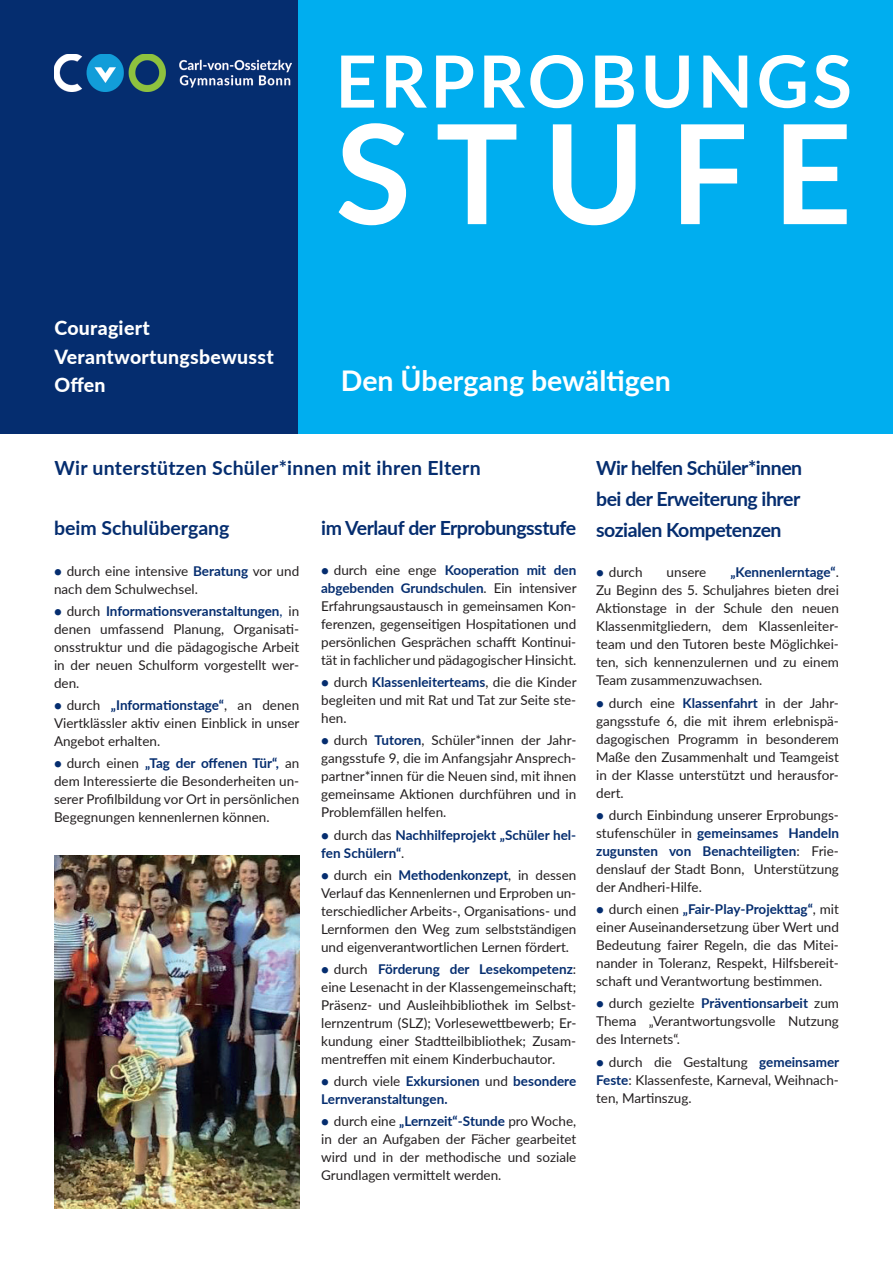
<style>
.page{position:relative;width:893px;height:1263px;background:#fff}
.page>*{position:absolute;margin:0;border:0;box-sizing:border-box;transform-origin:0 0}
.t1{font:700 138px "Lato";letter-spacing:.18em;color:#fff}
.t2{font:700 72px "Lato";letter-spacing:.05em;color:#fff}
.t3{font:700 28.5px "Lato";color:#fff}
.t4{font:700 19.5px/31.2px "Lato";letter-spacing:-.025em;color:#052d6f;text-align:justify}
.t5{font:700 19.5px "Lato";letter-spacing:.015em;color:#052d6f}
.t6{font:800 19.5px/28.2px "Lato";letter-spacing:.015em;color:#fff}
.t7{font:700 19.5px "Lato";color:#052d6f}
.t8{font:13.5px/18px "Lato";color:#231f20;text-align:justify}
.t9{font:700 13.5px/18px "Lato";color:#052d6f}
.s1{font-weight:800;color:#052d6f}
.s2{font-weight:700;color:#052d6f}
.s3{font-weight:800}
.s4{font-weight:400;color:#231f20}
.s5{color:#052d6f}
</style>
<div class="page">
<div style="left:0;top:0;width:893px;height:433px;background:#00aeef"></div>
<div style="left:0;top:0;width:297px;height:433px;background:#052d6f"></div>
<img style="left:54px;top:54px;width:237px;height:37px">
<img style="left:54px;top:856px;width:245px;height:353px">
<h3 class="t6" style="left:54px;top:313px;width:221px">Couragiert<br>Verantwortungsbewusst<br>Offen</h3>
<h2 class="t2" style="left:335px;top:28px;width:518px">ERPROBUNGS</h2>
<h1 class="t1" style="left:335px;top:72px;width:518px">STUFE</h1>
<h3 class="t3" style="left:341px;top:360px;width:331px">Den Übergang bewältigen</h3>
<h3 class="t5" style="left:54px;top:453px;width:428px">Wir unterstützen Schüler*innen mit ihren Eltern</h3>
<h3 class="t4" style="left:596px;top:451px;width:208px">Wir helfen Schüler*innen bei der Erweiterung ihrer sozialen Kompetenzen</h3>
<p class="t8" style="left:596px;top:563px;width:48px"><span class="s1">•</span> durch</p>
<p class="t8" style="left:667px;top:563px;width:41px">unsere</p>
<h3 class="t4" style="left:321px;top:511px;width:257px">im Verlauf der Erprobungsstufe</h3>
<p class="t8" style="left:321px;top:560px;width:257px"><span class="s1">•</span> durch eine enge <span class="s2">Kooperation mit den abgebenden Grundschulen</span>. Ein intensiver Erfahrungsaustausch in gemeinsamen Kon&shy;ferenzen, gegenseitigen Hospitationen und persönlichen Gesprächen schafft Kontinui&shy;tät in fachlicher und pädagogischer Hinsicht.</p>
<p class="t8" style="left:321px;top:672px;width:257px"><span class="s1">•</span> durch <span class="s2">Klassenleiterteams</span>, die die Kinder begleiten und mit Rat und Tat zur Seite ste&shy;hen.</p>
<p class="t8" style="left:321px;top:731px;width:257px"><span class="s1">•</span> durch <span class="s2">Tutoren</span>, Schüler*innen der Jahr&shy;gangsstufe 9, die im Anfangsjahr Ansprech&shy;partner*innen für die Neuen sind, mit ihnen gemeinsame Aktionen durchführen und in Problemfällen helfen.</p>
<p class="t9" style="left:321px;top:825px;width:257px"><span class="s3">•</span> <span class="s4">durch das</span> Nachhilfeprojekt „Schüler hel&shy;fen Schülern“<span class="s4">.</span></p>
<p class="t8" style="left:321px;top:865px;width:257px"><span class="s1">•</span> durch ein <span class="s2">Methodenkonzept</span>, in dessen Verlauf das Kennenlernen und Erproben un&shy;terschiedlicher Arbeits-, Organisations- und Lernformen den Weg zum selbstständigen und eigenverantwortlichen Lernen fördert.</p>
<p class="t8" style="left:321px;top:959px;width:257px"><span class="s1">•</span> durch <span class="s2">Förderung der Lesekompetenz</span>: eine Lesenacht in der Klassengemeinschaft; Präsenz- und Ausleihbibliothek im Selbst&shy;lernzentrum (SLZ); Vorlesewettbewerb; Er&shy;kundung einer Stadtteilbibliothek; Zusam&shy;mentreffen mit einem Kinderbuchautor.</p>
<p class="t9" style="left:321px;top:1072px;width:257px"><span class="s3">•</span> <span class="s4">durch viele</span> Exkursionen <span class="s4">und</span> besondere<br>Lernveranstaltungen.</p>
<p class="t8" style="left:321px;top:1112px;width:257px"><span class="s1">•</span> durch eine <span class="s2">„Lernzeit“-Stunde</span> pro Woche, in der an Aufgaben der Fächer gearbeitet wird und in der methodische und soziale Grundlagen vermittelt werden.</p>
<h3 class="t7" style="left:54px;top:514px;width:177px">beim Schulübergang</h3>
<p class="t8" style="left:54px;top:561px;width:247px"><span class="s1">•</span> durch eine intensive <span class="s2">Beratung</span> vor und nach dem Schulwechsel.</p>
<p class="t8" style="left:54px;top:601px;width:247px"><span class="s1">•</span> durch <span class="s2">Informationsveranstaltungen</span><span class="s5">,</span> in denen umfassend Planung, Organisati&shy;onsstruktur und die pädagogische Arbeit in der neuen Schulform vorgestellt wer&shy;den.</p>
<p class="t8" style="left:54px;top:695px;width:247px"><span class="s1">•</span> durch <span class="s2">„Informationstage“</span>, an denen Viertklässler aktiv einen Einblick in unser Angebot erhalten.</p>
<p class="t8" style="left:54px;top:754px;width:247px"><span class="s1">•</span> durch einen <span class="s2">„Tag der offenen Tür“,</span> an dem Interessierte die Besonderheiten un&shy;serer Profilbildung vor Ort in persönlichen Begegnungen kennenlernen können.</p>
<p class="t8" style="left:596px;top:563px;width:244px;text-indent:134px"><span class="s2">„Kennenlerntage“</span>.<br>Zu Beginn des 5. Schuljahres bieten drei Aktionstage in der Schule den neuen Klassenmitgliedern, dem Klassenleiter&shy;team und den Tutoren beste Möglichkei&shy;ten, sich kennenzulernen und zu einem Team zusammenzuwachsen.</p>
<p class="t8" style="left:596px;top:693px;width:244px"><span class="s1">•</span> durch eine <span class="s2">Klassenfahrt</span> in der Jahr&shy;gangsstufe 6, die mit ihrem erlebnispä&shy;dagogischen Programm in besonderem Maße den Zusammenhalt und Teamgeist in der Klasse unterstützt und herausfor&shy;dert.</p>
<p class="t8" style="left:596px;top:805px;width:244px"><span class="s1">•</span> durch Einbindung unserer Erprobungs&shy;stufenschüler in <span class="s2">gemeinsames Handeln zugunsten von Benachteiligten</span>: Frie&shy;denslauf der Stadt Bonn, Unterstützung der Andheri-Hilfe.</p>
<p class="t8" style="left:596px;top:900px;width:244px"><span class="s1">•</span> durch einen <span class="s2">„Fair-Play-Projekttag“</span>, mit einer Auseinandersetzung über Wert und Bedeutung fairer Regeln, die das Mitei&shy;nander in Toleranz, Respekt, Hilfsbereit&shy;schaft und Verantwortung bestimmen.</p>
<p class="t8" style="left:596px;top:994px;width:244px"><span class="s1">•</span> durch gezielte <span class="s2">Präventionsarbeit</span> zum Thema „Verantwortungsvolle Nutzung des Internets“.</p>
<p class="t8" style="left:596px;top:1052px;width:245px"><span class="s1">•</span> durch die Gestaltung <span class="s2">gemeinsamer Feste</span>: Klassenfeste, Karneval, Weihnach&shy;ten, Martinszug.</p>
</div>
